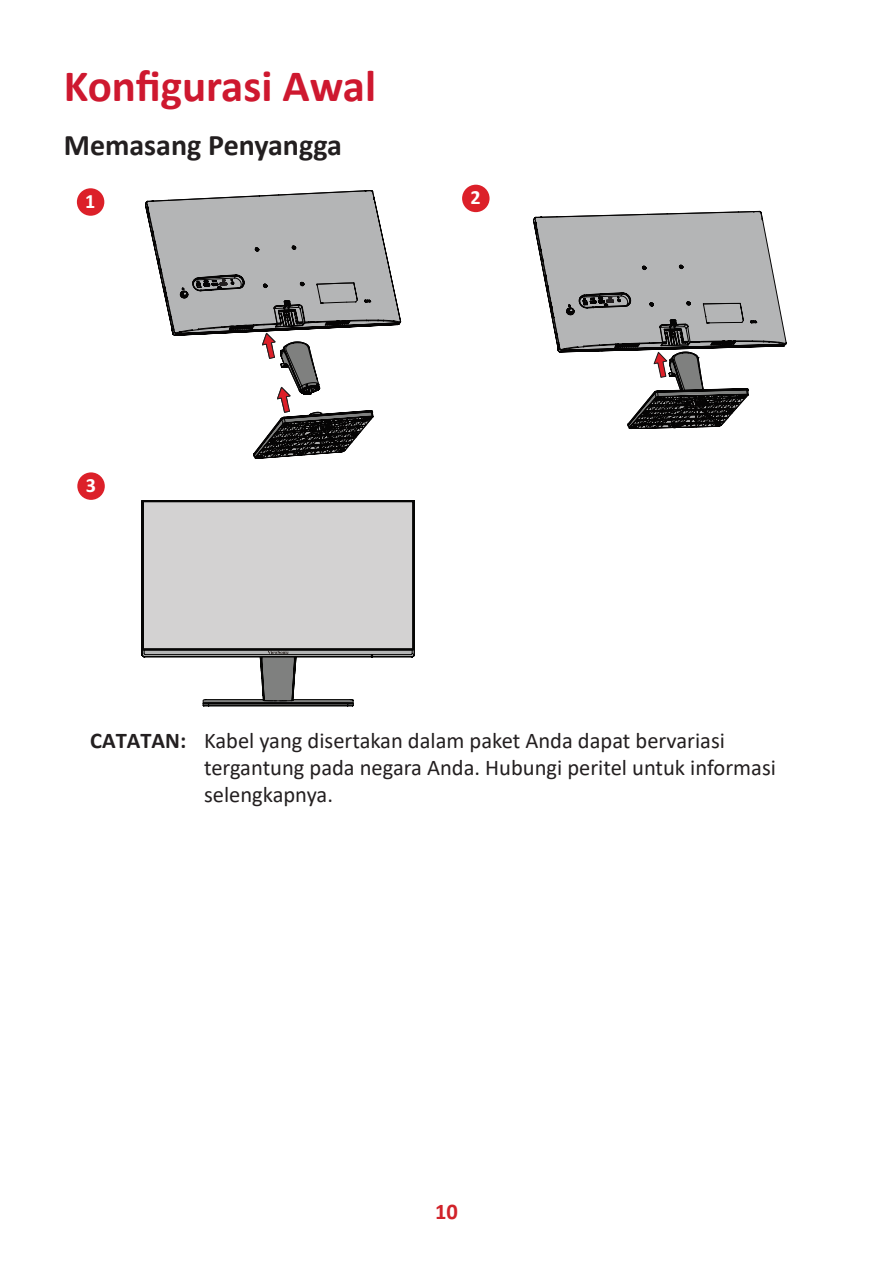
<style>
.page{position:relative;width:893px;height:1263px;background:#fff}
.page>*{position:absolute;margin:0;border:0;box-sizing:border-box;transform-origin:0 0}
.t1{font:700 45px "Calibri";color:#ce182f}
.t2{font:700 30px "Calibri";color:#231f20}
.t3{font:22.5px/27px "Calibri";color:#231f20}
.t4{font:700 22.5px "Calibri";color:#d1232a}
.t5{font:700 20.1px "Calibri";color:#fff}
.s1{font-weight:700}
</style>
<div class="page">
<div style="left:77px;top:188px;width:27px;height:28px;background:#dc2029;border-radius:50%"></div>
<svg style="left:145px;top:190px;width:256px;height:269px"></svg>
<div style="left:462px;top:185px;width:28px;height:27px;background:#dc2029;border-radius:50%"></div>
<svg style="left:533px;top:211px;width:253px;height:218px"></svg>
<div style="left:77px;top:472px;width:28px;height:28px;background:#dc2029;border-radius:50%"></div>
<svg style="left:142px;top:500px;width:273px;height:207px"></svg>
<h1 class="t1" style="left:64px;top:54px;width:314px">Konfigurasi Awal</h1>
<h2 class="t2" style="left:64px;top:124px;width:280px">Memasang Penyangga</h2>
<p class="t5" style="left:85px;top:187px;width:12px">1</p>
<p class="t5" style="left:470px;top:184px;width:12px">2</p>
<p class="t5" style="left:86px;top:471px;width:12px">3</p>
<p class="t3" style="left:204px;top:726px;width:573px;text-indent:-114px"><span class="s1">CATATAN:</span> Kabel yang disertakan dalam paket Anda dapat bervariasi tergantung pada negara Anda. Hubungi peritel untuk informasi selengkapnya.</p>
<p class="t4" style="left:435px;top:1196px;width:24px">10</p>
</div>
